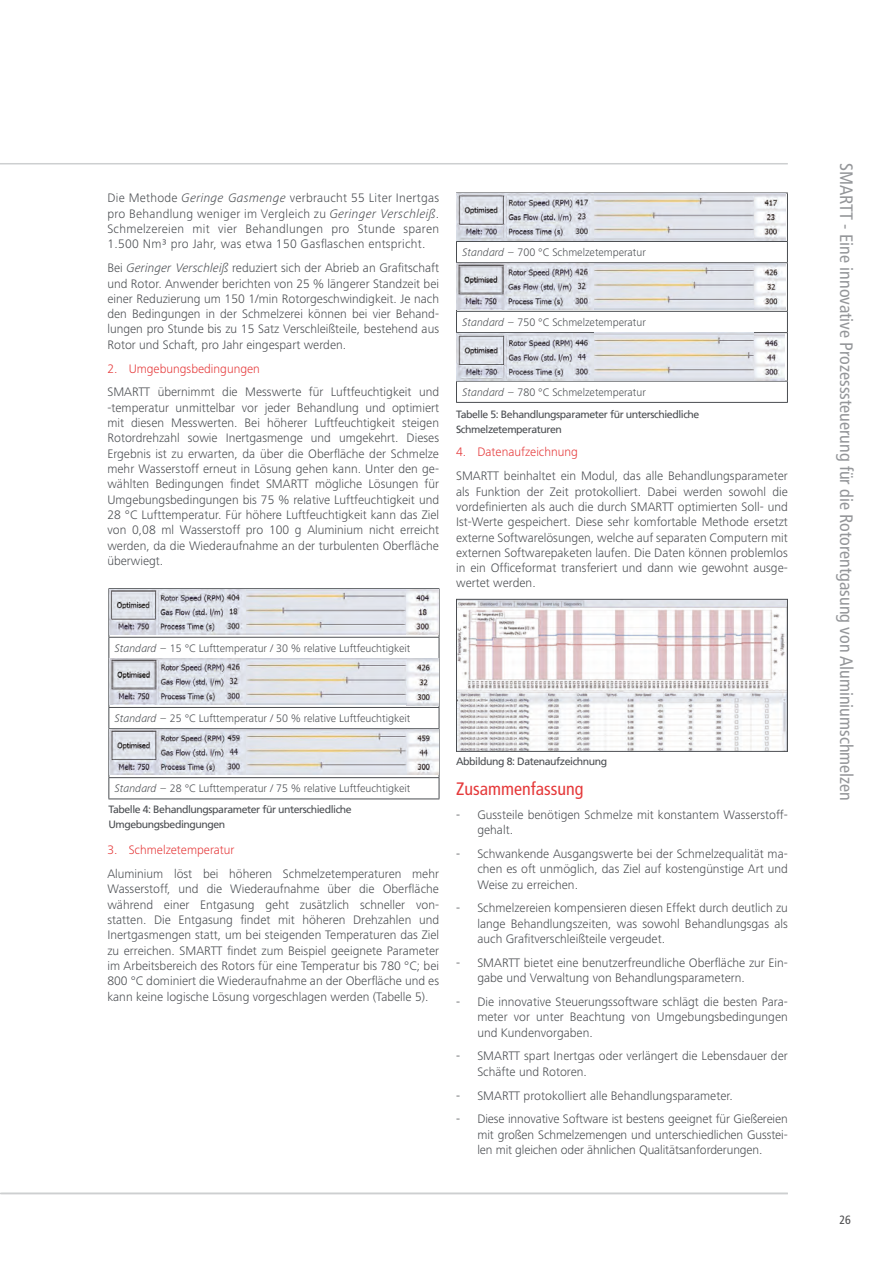
<style>
.page{position:relative;width:894px;height:1266px;background:#fff}
.page>*{position:absolute;margin:0;border:0;box-sizing:border-box;transform-origin:0 0}
.t1{font:condensed 18px "Frutiger LT";color:#949699}
.t2{font:condensed 18px "Frutiger LT";color:#e5393a}
.t3{font:300 12.75px/15.3px "Frutiger Next LT";color:#4a4d51;text-align:justify}
.t4{font:300 12.75px "Frutiger Next LT";color:#e5393a}
.t5{font:condensed 12px "Frutiger LT";color:#4d4d4f}
.t6{font:300 11.25px "Frutiger Next LT";color:#4a4d51}
.t7{font:10.5px/15px "Frutiger LT";letter-spacing:-.04em;color:#4a4d51}
.s1{font-style:italic}
</style>
<div class="page">
<hr style="left:0;top:1192px;width:788px;height:1px;background:#cdcfd0">
<hr style="left:0;top:163px;width:788px;height:1px;background:#cdcfd0">
<hr style="left:108px;top:588px;width:331px;height:1px;background:#4a4d51">
<hr style="left:108px;top:589px;width:1px;height:47px;background:#4a4d51">
<hr style="left:439px;top:589px;width:1px;height:47px;background:#4a4d51">
<hr style="left:108px;top:636px;width:331px;height:1px;background:#4a4d51">
<svg style="left:108px;top:637px;width:1px;height:21px"></svg>
<svg style="left:439px;top:637px;width:1px;height:21px"></svg>
<hr style="left:108px;top:658px;width:331px;height:1px;background:#4a4d51">
<hr style="left:108px;top:658px;width:1px;height:49px;background:#4a4d51">
<hr style="left:439px;top:658px;width:1px;height:49px;background:#4a4d51">
<hr style="left:108px;top:707px;width:331px;height:1px;background:#4a4d51">
<svg style="left:108px;top:707px;width:1px;height:21px"></svg>
<svg style="left:439px;top:707px;width:1px;height:21px"></svg>
<hr style="left:108px;top:728px;width:331px;height:1px;background:#4a4d51">
<hr style="left:108px;top:729px;width:1px;height:48px;background:#4a4d51">
<hr style="left:439px;top:729px;width:1px;height:48px;background:#4a4d51">
<hr style="left:108px;top:777px;width:331px;height:1px;background:#4a4d51">
<svg style="left:108px;top:777px;width:1px;height:21px"></svg>
<svg style="left:439px;top:777px;width:1px;height:21px"></svg>
<hr style="left:108px;top:798px;width:331px;height:1px;background:#4a4d51">
<img style="left:109px;top:589px;width:329px;height:45px">
<img style="left:109px;top:658px;width:329px;height:47px">
<img style="left:109px;top:729px;width:329px;height:45px">
<img style="left:458px;top:601px;width:328px;height:148px">
<div style="left:456px;top:599px;width:332px;height:152px;border:1px solid #4a4d51"></div>
<hr style="left:456px;top:192px;width:332px;height:1px;background:#4a4d51">
<hr style="left:456px;top:193px;width:1px;height:48px;background:#4a4d51">
<hr style="left:787px;top:193px;width:1px;height:48px;background:#4a4d51">
<hr style="left:456px;top:241px;width:332px;height:1px;background:#4a4d51">
<svg style="left:456px;top:242px;width:1px;height:20px"></svg>
<svg style="left:787px;top:242px;width:1px;height:20px"></svg>
<hr style="left:456px;top:262px;width:332px;height:1px;background:#4a4d51">
<hr style="left:456px;top:263px;width:1px;height:48px;background:#4a4d51">
<hr style="left:787px;top:263px;width:1px;height:48px;background:#4a4d51">
<hr style="left:456px;top:311px;width:332px;height:1px;background:#4a4d51">
<svg style="left:456px;top:311px;width:1px;height:21px"></svg>
<svg style="left:787px;top:311px;width:1px;height:21px"></svg>
<hr style="left:456px;top:332px;width:332px;height:1px;background:#4a4d51">
<hr style="left:456px;top:333px;width:1px;height:47px;background:#4a4d51">
<hr style="left:787px;top:333px;width:1px;height:47px;background:#4a4d51">
<hr style="left:456px;top:380px;width:332px;height:1px;background:#4a4d51">
<svg style="left:456px;top:381px;width:1px;height:21px"></svg>
<svg style="left:787px;top:381px;width:1px;height:21px"></svg>
<hr style="left:456px;top:402px;width:332px;height:1px;background:#4a4d51">
<img style="left:457px;top:193px;width:329px;height:47px">
<img style="left:457px;top:263px;width:329px;height:46px">
<img style="left:457px;top:333px;width:327px;height:47px">
<p class="t3" style="left:107px;top:190px;width:333px">Die Methode <span class="s1">Geringe Gasmenge</span> verbraucht 55 Liter Inertgas pro Behandlung weniger im Vergleich zu <span class="s1">Geringer Verschleiß</span>.<br>Schmelzereien mit vier Behandlungen pro Stunde sparen 1.500 Nm³ pro Jahr, was etwa 150 Gasflaschen entspricht.</p>
<p class="t3" style="left:107px;top:260px;width:333px">Bei <span class="s1">Geringer Verschleiß</span> reduziert sich der Abrieb an Grafitschaft und Rotor. Anwender berichten von 25 % längerer Standzeit bei einer Reduzierung um 150 1/min Rotorgeschwindigkeit. Je nach den Bedingungen in der Schmelzerei können bei vier Behand&shy;lungen pro Stunde bis zu 15 Satz Verschleißteile, bestehend aus Rotor und Schaft, pro Jahr eingespart werden.</p>
<p class="t4" style="left:107px;top:361px;width:154px">2. Umgebungsbedingungen</p>
<p class="t3" style="left:107px;top:384px;width:333px">SMARTT übernimmt die Messwerte für Luftfeuchtigkeit und -temperatur unmittelbar vor jeder Behandlung und optimiert mit diesen Messwerten. Bei höherer Luftfeuchtigkeit steigen Rotordrehzahl sowie Inertgasmenge und umgekehrt. Dieses Ergebnis ist zu erwarten, da über die Oberfläche der Schmelze mehr Wasserstoff erneut in Lösung gehen kann. Unter den ge&shy;wählten Bedingungen findet SMARTT mögliche Lösungen für Umgebungsbedingungen bis 75 % relative Luftfeuchtigkeit und 28 °C Lufttemperatur. Für höhere Luftfeuchtigkeit kann das Ziel von 0,08 ml Wasserstoff pro 100 g Aluminium nicht erreicht werden, da die Wiederaufnahme an der turbulenten Oberfläche überwiegt.</p>
<p class="t6" style="left:462px;top:246px;width:185px"><span class="s1">Standard –</span> 700 °C Schmelzetemperatur</p>
<p class="t6" style="left:462px;top:316px;width:185px"><span class="s1">Standard –</span> 750 °C Schmelzetemperatur</p>
<p class="t6" style="left:462px;top:386px;width:185px"><span class="s1">Standard –</span> 780 °C Schmelzetemperatur</p>
<p class="t7" style="left:456px;top:406px;width:245px">Tabelle 5: Behandlungsparameter für unterschiedliche<br>Schmelzetemperaturen</p>
<p class="t4" style="left:456px;top:445px;width:123px">4. Datenaufzeichnung</p>
<p class="t3" style="left:456px;top:468px;width:333px">SMARTT beinhaltet ein Modul, das alle Behandlungsparameter als Funktion der Zeit protokolliert. Dabei werden sowohl die vordefinierten als auch die durch SMARTT optimierten Soll- und Ist-Werte gespeichert. Diese sehr komfortable Methode ersetzt externe Softwarelösungen, welche auf separaten Computern mit externen Softwarepaketen laufen. Die Daten können problemlos in ein Officeformat transferiert und dann wie gewohnt ausge&shy;wertet werden.</p>
<p class="t6" style="left:115px;top:642px;width:297px"><span class="s1">Standard –</span> 15 °C Lufttemperatur / 30 % relative Luftfeuchtigkeit</p>
<p class="t6" style="left:115px;top:712px;width:297px"><span class="s1">Standard –</span> 25 °C Lufttemperatur / 50 % relative Luftfeuchtigkeit</p>
<p class="t6" style="left:115px;top:782px;width:297px"><span class="s1">Standard –</span> 28 °C Lufttemperatur / 75 % relative Luftfeuchtigkeit</p>
<p class="t7" style="left:108px;top:802px;width:245px">Tabelle 4: Behandlungsparameter für unterschiedliche<br>Umgebungsbedingungen</p>
<p class="t4" style="left:107px;top:842px;width:129px">3. Schmelzetemperatur</p>
<p class="t3" style="left:107px;top:866px;width:333px">Aluminium löst bei höheren Schmelzetemperaturen mehr Wasserstoff, und die Wiederaufnahme über die Oberfläche während einer Entgasung geht zusätzlich schneller von&shy;statten. Die Entgasung findet mit höheren Drehzahlen und Inertgasmengen statt, um bei steigenden Temperaturen das Ziel zu erreichen. SMARTT findet zum Beispiel geeignete Parameter im Arbeitsbereich des Rotors für eine Temperatur bis 780 °C; bei 800 °C dominiert die Wiederaufnahme an der Oberfläche und es kann keine logische Lösung vorgeschlagen werden (Tabelle 5).</p>
<p class="t7" style="left:456px;top:753px;width:153px">Abbildung 8: Datenaufzeichnung</p>
<h1 class="t2" style="left:456px;top:778px;width:129px">Zusammenfassung</h1>
<p class="t3" style="left:477px;top:806px;width:312px;text-indent:-21px">- Gussteile benötigen Schmelze mit konstantem Wasserstoff&shy;gehalt.</p>
<p class="t3" style="left:477px;top:846px;width:312px;text-indent:-21px">- Schwankende Ausgangswerte bei der Schmelzequalität ma&shy;chen es oft unmöglich, das Ziel auf kostengünstige Art und Weise zu erreichen.</p>
<p class="t3" style="left:477px;top:900px;width:312px;text-indent:-21px">- Schmelzereien kompensieren diesen Effekt durch deutlich zu lange Behandlungszeiten, was sowohl Behandlungsgas als auch Grafitverschleißteile vergeudet.</p>
<p class="t3" style="left:477px;top:954px;width:312px;text-indent:-21px">- SMARTT bietet eine benutzerfreundliche Oberfläche zur Ein&shy;gabe und Verwaltung von Behandlungsparametern.</p>
<p class="t3" style="left:477px;top:993px;width:312px;text-indent:-21px">- Die innovative Steuerungssoftware schlägt die besten Para&shy;meter vor unter Beachtung von Umgebungsbedingungen und Kundenvorgaben.</p>
<p class="t3" style="left:477px;top:1048px;width:312px;text-indent:-21px">- SMARTT spart Inertgas oder verlängert die Lebensdauer der<br>Schäfte und Rotoren.</p>
<p class="t3" style="left:456px;top:1087px;width:278px">- SMARTT protokolliert alle Behandlungsparameter.</p>
<p class="t3" style="left:477px;top:1111px;width:312px;text-indent:-21px">- Diese innovative Software ist bestens geeignet für Gießereien mit großen Schmelzemengen und unterschiedlichen Gusstei&shy;len mit gleichen oder ähnlichen Qualitätsanforderungen.</p>
<h1 class="t1" style="left:857px;top:163px;width:639px;rotate:90deg">SMARTT - Eine innovative Prozesssteuerung für die Rotorentgasung von Aluminiumschmelzen</h1>
<p class="t5" style="left:839px;top:1212px;width:13px">26</p>
</div>
